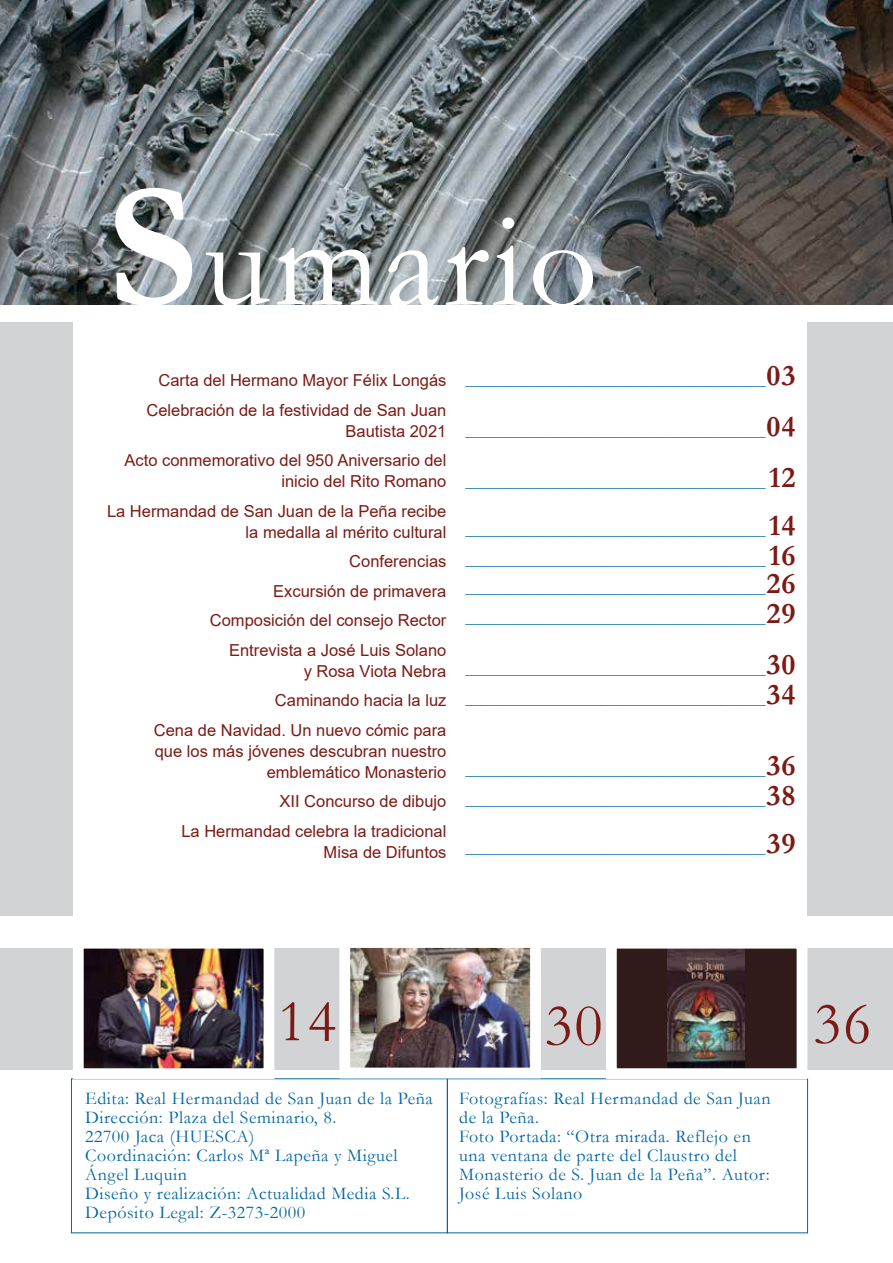
<style>
.page{position:relative;width:893px;height:1263px;background:#fff}
.page>*{position:absolute;margin:0;border:0;box-sizing:border-box;transform-origin:0 0}
.t1{font:136.5px "Garamond";letter-spacing:.03em;color:#fff}
.t2{font:60px "Garamond";color:#7b1b16}
.t3{font:18px/19.2px "Garamond";letter-spacing:.03em;color:#0065a4}
.t4{font:16.5px/29.5px "Arial";color:#7b1b16;text-align:right}
.t5{font:15px/30px "Garamond";color:#0065a4}
.s1{font-weight:700;font-size:180px}
.s2{font-weight:700;font-size:30px;color:#7b1b16}
</style>
<div class="page">
<div style="left:447px;top:1078px;width:361px;height:155px;border:1px solid #0065a4"></div>
<div style="left:0;top:948px;width:893px;height:121px;background:#d1d3d4"></div>
<div style="left:808px;top:322px;width:85px;height:594px;background:#d1d3d4"></div>
<img style="left:0;top:0;width:893px;height:305px">
<div style="left:0;top:322px;width:72px;height:594px;background:#d1d3d4"></div>
<img style="left:67px;top:948px;width:213px;height:136px">
<img style="left:334px;top:947px;width:212px;height:137px">
<img style="left:601px;top:948px;width:212px;height:136px">
<h1 class="t1" style="left:106px;top:170px;width:493px"><span class="s1">S</span>umario</h1>
<p class="t4" style="left:147px;top:366px;width:301px">Carta del Hermano Mayor Félix Longás<br>Celebración de la festividad de San Juan</p>
<p class="t4" style="left:125px;top:416px;width:323px">Bautista 2021<br>Acto conmemorativo del 950 Aniversario del</p>
<p class="t4" style="left:107px;top:467px;width:341px">inicio del Rito Romano<br>La Hermandad de San Juan de la Peña recibe</p>
<p class="t4" style="left:210px;top:517px;width:238px">la medalla al mérito cultural<br>Conferencias<br>Excursión de primavera<br>Composición del consejo Rector<br>Entrevista a José Luis Solano</p>
<p class="t4" style="left:154px;top:656px;width:294px">y Rosa Viota Nebra<br>Caminando hacia la luz<br>Cena de Navidad. Un nuevo cómic para</p>
<p class="t4" style="left:155px;top:740px;width:293px;line-height:21px">que los más jóvenes descubran nuestro emblemático Monasterio</p>
<p class="t4" style="left:181px;top:787px;width:267px">XII Concurso de dibujo<br>La Hermandad celebra la tradicional</p>
<p class="t4" style="left:324px;top:837px;width:124px">Misa de Difuntos</p>
<p class="t5" style="left:466px;top:364px;width:332px">________________________________________<span class="s2">03</span></p>
<p class="t5" style="left:466px;top:415px;width:332px">________________________________________<span class="s2">04</span></p>
<p class="t5" style="left:466px;top:466px;width:332px">________________________________________ <span class="s2">12</span></p>
<p class="t5" style="left:466px;top:514px;width:332px">________________________________________ <span class="s2">14 </span>________________________________________ <span class="s2">16</span></p>
<p class="t5" style="left:466px;top:573px;width:332px">________________________________________<span class="s2">26 </span>________________________________________<span class="s2">29</span></p>
<p class="t5" style="left:466px;top:654px;width:332px">________________________________________<span class="s2">30 </span>________________________________________<span class="s2">34</span></p>
<p class="t5" style="left:466px;top:755px;width:332px">________________________________________<span class="s2">36 </span>________________________________________<span class="s2">38</span></p>
<p class="t5" style="left:466px;top:833px;width:332px">________________________________________<span class="s2">39</span></p>
<h2 class="t2" style="left:278px;top:981px;width:60px">14</h2>
<h2 class="t2" style="left:544px;top:985px;width:60px">30</h2>
<h2 class="t2" style="left:813px;top:984px;width:60px">36</h2>
<p class="t3" style="left:85px;top:1088px;width:349px">Edita: Real Hermandad de San Juan de la Peña<br>Dirección: Plaza del Seminario, 8.<br>22700 Jaca (HUESCA)<br>Coordinación: Carlos Mª Lapeña y Miguel<br>Ángel Luquin<br>Diseño y realización: Actualidad Media S.L.<br>Depósito Legal: Z-3273-2000</p>
<p class="t3" style="left:459px;top:1088px;width:313px">Fotografías: Real Hermandad de San Juan de la Peña.<br>Foto Portada: “Otra mirada. Reflejo en una ventana de parte del Claustro del<br>Monasterio de S. Juan de la Peña”. Autor:<br>José Luis Solano</p>
</div>
